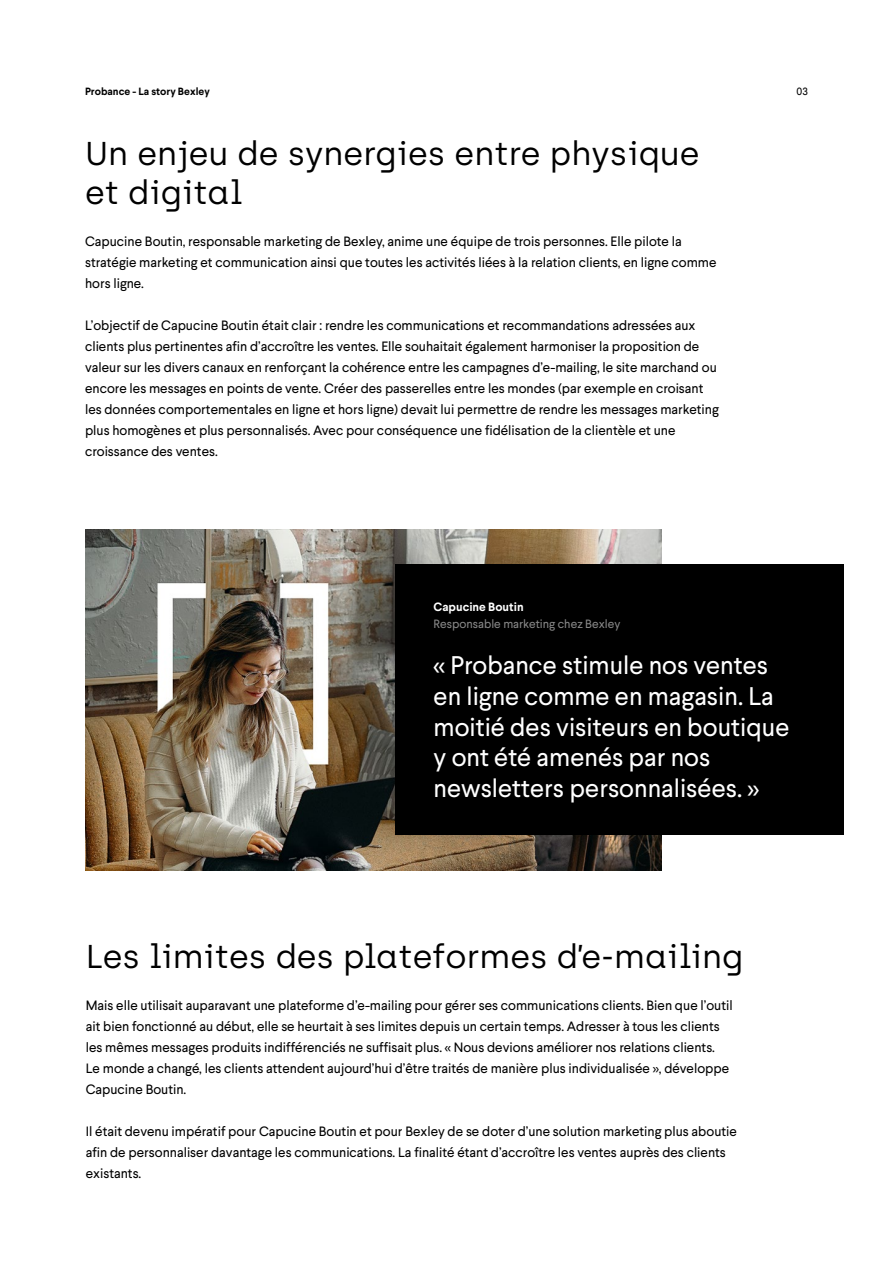
<style>
.page{position:relative;width:893px;height:1263px;background:#fff}
.page>*{position:absolute;margin:0;border:0;box-sizing:border-box;transform-origin:0 0}
.t1{font:33px/39.6px "Archia";color:#000}
.t2{font:25.5px/30.6px "Larsseit";color:#fff}
.t3{font:13.5px/21px "Larsseit";color:#000}
.t4{font:12px "Larsseit";color:#878787}
.t5{font:700 12px "Larsseit";color:#fff}
.t6{font:700 10.5px "Larsseit";color:#000}
.t7{font:10.5px "Larsseit";color:#000}
</style>
<div class="page">
<img style="left:86px;top:529px;width:576px;height:341px">
<div style="left:395px;top:564px;width:449px;height:271px;background:#000"></div>
<p class="t6" style="left:85px;top:84px;width:126px">Probance - La story Bexley</p>
<p class="t7" style="left:796px;top:85px;width:13px">03</p>
<h1 class="t1" style="left:85px;top:133px;width:616px">Un enjeu de synergies entre physique et digital</h1>
<p class="t3" style="left:85px;top:231px;width:633px">Capucine Boutin, responsable marketing de Bexley, anime une équipe de trois personnes. Elle pilote la stratégie marketing et communication ainsi que toutes les activités liées à la relation clients, en ligne comme hors ligne.</p>
<p class="t3" style="left:85px;top:315px;width:635px">L’objectif de Capucine Boutin était clair : rendre les communications et recommandations adressées aux clients plus pertinentes afin d’accroître les ventes. Elle souhaitait également harmoniser la proposition de valeur sur les divers canaux en renforçant la cohérence entre les campagnes d’e-mailing, le site marchand ou encore les messages en points de vente. Créer des passerelles entre les mondes (par exemple en croisant les données comportementales en ligne et hors ligne) devait lui permettre de rendre les messages marketing plus homogènes et plus personnalisés. Avec pour conséquence une fidélisation de la clientèle et une croissance des ventes.</p>
<p class="t5" style="left:434px;top:599px;width:92px">Capucine Boutin</p>
<p class="t4" style="left:434px;top:616px;width:188px">Responsable marketing chez Bexley</p>
<h2 class="t2" style="left:434px;top:650px;width:357px">« Probance stimule nos ventes en ligne comme en magasin. La moitié des visiteurs en boutique y ont été amenés par nos newsletters personnalisées. »</h2>
<h1 class="t1" style="left:86px;top:936px;width:659px">Les limites des plateformes d’e-mailing</h1>
<p class="t3" style="left:86px;top:995px;width:648px">Mais elle utilisait auparavant une plateforme d’e-mailing pour gérer ses communications clients. Bien que l’outil ait bien fonctionné au début, elle se heurtait à ses limites depuis un certain temps. Adresser à tous les clients les mêmes messages produits indifférenciés ne suffisait plus. « Nous devions améliorer nos relations clients.<br>Le monde a changé, les clients attendent aujourd’hui d’être traités de manière plus individualisée », développe Capucine Boutin.</p>
<p class="t3" style="left:86px;top:1121px;width:653px">Il était devenu impératif pour Capucine Boutin et pour Bexley de se doter d’une solution marketing plus aboutie afin de personnaliser davantage les communications. La finalité étant d’accroître les ventes auprès des clients existants.</p>
</div>
